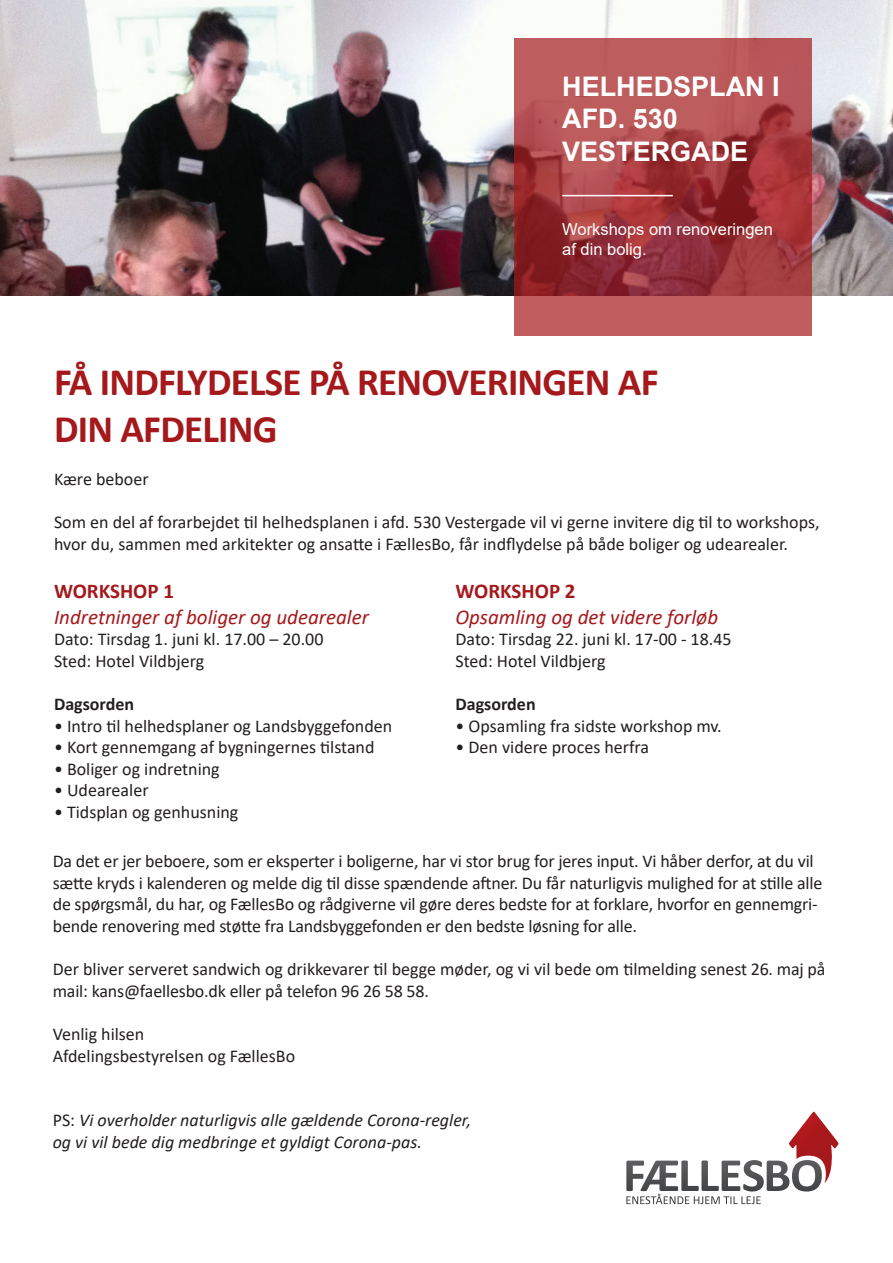
<style>
.page{position:relative;width:893px;height:1263px;background:#fff}
.page>*{position:absolute;margin:0;border:0;box-sizing:border-box;transform-origin:0 0}
.t1{font:700 39px/46.8px "Calibri";letter-spacing:-.02em;color:#a5181b}
.t2{font:700 27px/32.4px "Arial";color:#fff}
.t3{font:italic 21px "Calibri";color:#a5181b}
.t4{font:700 21px "Calibri";color:#a5181b}
.t5{font:18px/21.6px "Calibri";letter-spacing:-.005em;color:#231f20}
.t6{font:italic 18px/21.6px "Calibri";color:#231f20}
.t7{font:700 18px "Calibri";color:#231f20}
.t8{font:16.5px/19.8px "Arial";color:#fff}
.s1{font-style:normal}
</style>
<div class="page">
<img style="left:0;top:0;width:893px;height:296px">
<svg style="left:514px;top:38px;width:298px;height:298px;background:#aa4548"></svg>
<hr style="left:562px;top:195px;width:111px;height:1px;background:#fff">
<svg style="left:626px;top:1112px;width:213px;height:92px"></svg>
<h2 class="t2" style="left:562px;top:70px;width:219px">HELHEDSPLAN I<br>AFD. 530<br>VESTERGADE</h2>
<p class="t8" style="left:562px;top:219px;width:212px">Workshops om renoveringen af din bolig.</p>
<h1 class="t1" style="left:54px;top:358px;width:606px">FÅ INDFLYDELSE PÅ RENOVERINGEN AF<br>DIN AFDELING</h1>
<p class="t5" style="left:54px;top:468px;width:96px">Kære beboer</p>
<p class="t5" style="left:54px;top:511px;width:767px">Som en del af forarbejdet til helhedsplanen i afd. 530 Vestergade vil vi gerne invitere dig til to workshops, hvor du, sammen med arkitekter og ansatte i FællesBo, får indflydelse på både boliger og udearealer.</p>
<p class="t4" style="left:54px;top:576px;width:122px">WORKSHOP 1</p>
<p class="t3" style="left:54px;top:602px;width:316px">Indretninger af boliger og udearealer</p>
<p class="t5" style="left:54px;top:628px;width:271px">Dato: Tirsdag 1. juni kl. 17.00 – 20.00<br>Sted: Hotel Vildbjerg</p>
<p class="t7" style="left:54px;top:691px;width:82px">Dagsorden</p>
<p class="t5" style="left:54px;top:714px;width:340px">• Intro til helhedsplaner og Landsbyggefonden</p>
<p class="t5" style="left:54px;top:736px;width:322px">• Kort gennemgang af bygningernes tilstand</p>
<p class="t5" style="left:54px;top:757px;width:167px">• Boliger og indretning</p>
<p class="t5" style="left:54px;top:779px;width:96px">• Udearealer</p>
<p class="t5" style="left:54px;top:801px;width:186px">• Tidsplan og genhusning</p>
<p class="t4" style="left:455px;top:576px;width:122px">WORKSHOP 2</p>
<p class="t3" style="left:455px;top:602px;width:264px">Opsamling og det videre forløb</p>
<p class="t5" style="left:455px;top:628px;width:278px">Dato: Tirsdag 22. juni kl. 17-00 - 18.45<br>Sted: Hotel Vildbjerg</p>
<p class="t7" style="left:455px;top:691px;width:82px">Dagsorden</p>
<p class="t5" style="left:455px;top:714px;width:268px">• Opsamling fra sidste workshop mv.</p>
<p class="t5" style="left:455px;top:736px;width:195px">• Den videre proces herfra</p>
<p class="t5" style="left:53px;top:850px;width:771px">Da det er jer beboere, som er eksperter i boligerne, har vi stor brug for jeres input. Vi håber derfor, at du vil sætte kryds i kalenderen og melde dig til disse spændende aftner. Du får naturligvis mulighed for at stille alle de spørgsmål, du har, og FællesBo og rådgiverne vil gøre deres bedste for at forklare, hvorfor en gennemgri&shy;bende renovering med støtte fra Landsbyggefonden er den bedste løsning for alle.</p>
<p class="t5" style="left:53px;top:958px;width:774px">Der bliver serveret sandwich og drikkevarer til begge møder, og vi vil bede om tilmelding senest 26. maj på mail: kans@faellesbo.dk eller på telefon 96 26 58 58.</p>
<p class="t5" style="left:53px;top:1023px;width:244px">Venlig hilsen<br>Afdelingsbestyrelsen og FællesBo</p>
<p class="t6" style="left:53px;top:1109px;width:420px"><span class="s1">PS:</span> Vi overholder naturligvis alle gældende Corona-regler, og vi vil bede dig medbringe et gyldigt Corona-pas.</p>
</div>
